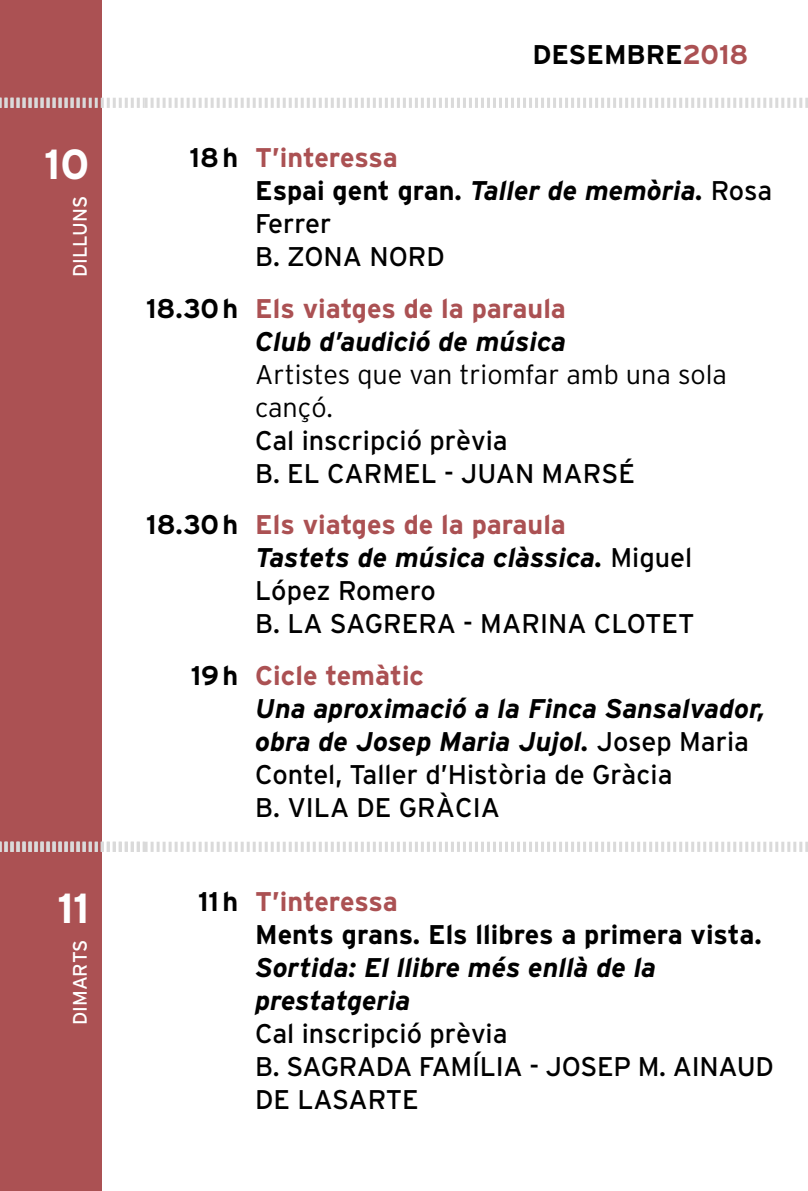
<style>
.page{position:relative;width:808px;height:1191px;background:#fff}
.page>*{position:absolute;margin:0;border:0;box-sizing:border-box;transform-origin:0 0}
.t1{font:700 42px "Interstate";color:#fff}
.t2{font:27px/33px "Interstate";color:#000}
.t3{font:italic 700 27px/33px "Interstate";color:#000}
.t4{font:700 27px/33px "Interstate";color:#000}
.t5{font:700 27px/33px "Interstate";color:#ab5153;text-align:right}
.t6{font:300 27px/33px "Interstate";color:#000}
.t7{font:19.5px "Interstate";color:#fff}
.s1{color:#ab5153}
.s2{font-weight:700}
.s3{font-weight:700;color:#ab5153}
.s4{font-weight:700;font-style:italic}
.s5{color:#000}
.s6{font-style:italic;color:#000}
.s7{font-style:normal}
.s8{font-style:normal;color:#ab5153}
.s9{font-weight:400;font-style:normal}
</style>
<div class="page">
<div style="left:0;top:0;width:102px;height:1191px;background:#ab5153"></div>
<svg style="left:0;top:98px;width:808px;height:10px"></svg>
<svg style="left:0;top:841px;width:808px;height:11px"></svg>
<h1 class="t1" style="left:44px;top:141px;width:47px">10</h1>
<p class="t7" style="left:69px;top:277px;width:80px;rotate:-90deg">Dilluns</p>
<h1 class="t1" style="left:57px;top:885px;width:33px">11</h1>
<p class="t7" style="left:69px;top:1025px;width:84px;rotate:-90deg">Dimarts</p>
<p class="t4" style="left:532px;top:38px;width:218px">DESEMBRE<span class="s1">2018</span></p>
<p class="t2" style="left:255px;top:141px;width:519px;text-indent:-66px"><span class="s2">18h</span> <span class="s3">T’interessa<br></span><span class="s2">Espai gent gran.</span> <span class="s4">Taller de memòria.</span> Rosa<br>Ferrer<br>B. Zona Nord</p>
<p class="t5" style="left:146px;top:291px;width:421px"><span class="s5">18.30h</span> Els viatges de la paraula<br><span class="s6">Club d’audició de música</span></p>
<p class="t6" style="left:255px;top:357px;width:473px">Artistes que van triomfar amb una sola cançó.</p>
<p class="t2" style="left:255px;top:423px;width:254px">Cal inscripció prèvia<br>B. El Carmel</p>
<p class="t2" style="left:444px;top:456px;width:138px">- Juan Mars</p>
<p class="t2" style="left:618px;top:456px;width:18px">é</p>
<p class="t2" style="left:255px;top:508px;width:438px;text-indent:-109px"><span class="s2">18.30h</span> <span class="s3">Els viatges de la paraula<br></span><span class="s4">Tastets de música clàssica.</span> Miguel<br>López Romero<br>B. La Sagrera</p>
<p class="t2" style="left:463px;top:607px;width:199px">- Mari na Clotet</p>
<p class="t3" style="left:255px;top:658px;width:511px;text-indent:-64px"><span class="s7">19h</span> <span class="s8">Cicle temàtic<br></span>Una aproximació a la Finca Sansalvador, obra de Josep Maria Jujol. <span class="s9">Josep Maria<br>Contel, Taller d’Història de Gràcia<br>B. Vila</span></p>
<p class="t2" style="left:356px;top:790px;width:114px">de Gràcia</p>
<p class="t4" style="left:255px;top:885px;width:508px;text-indent:-57px">11h <span class="s1">T’interessa<br></span>Ments grans. Els llibres a primera vista.</p>
<p class="t3" style="left:255px;top:951px;width:402px">Sortida: El llibre més enllà de la prestatgeria</p>
<p class="t2" style="left:255px;top:1017px;width:254px">Cal inscripció prèvia<br>B. Sagra</p>
<p class="t2" style="left:376px;top:1050px;width:119px">da Fam ília</p>
<p class="t2" style="left:529px;top:1050px;width:246px">- Josep M. Ai naud</p>
<p class="t2" style="left:255px;top:1083px;width:77px">de Lasarte</p>
</div>
